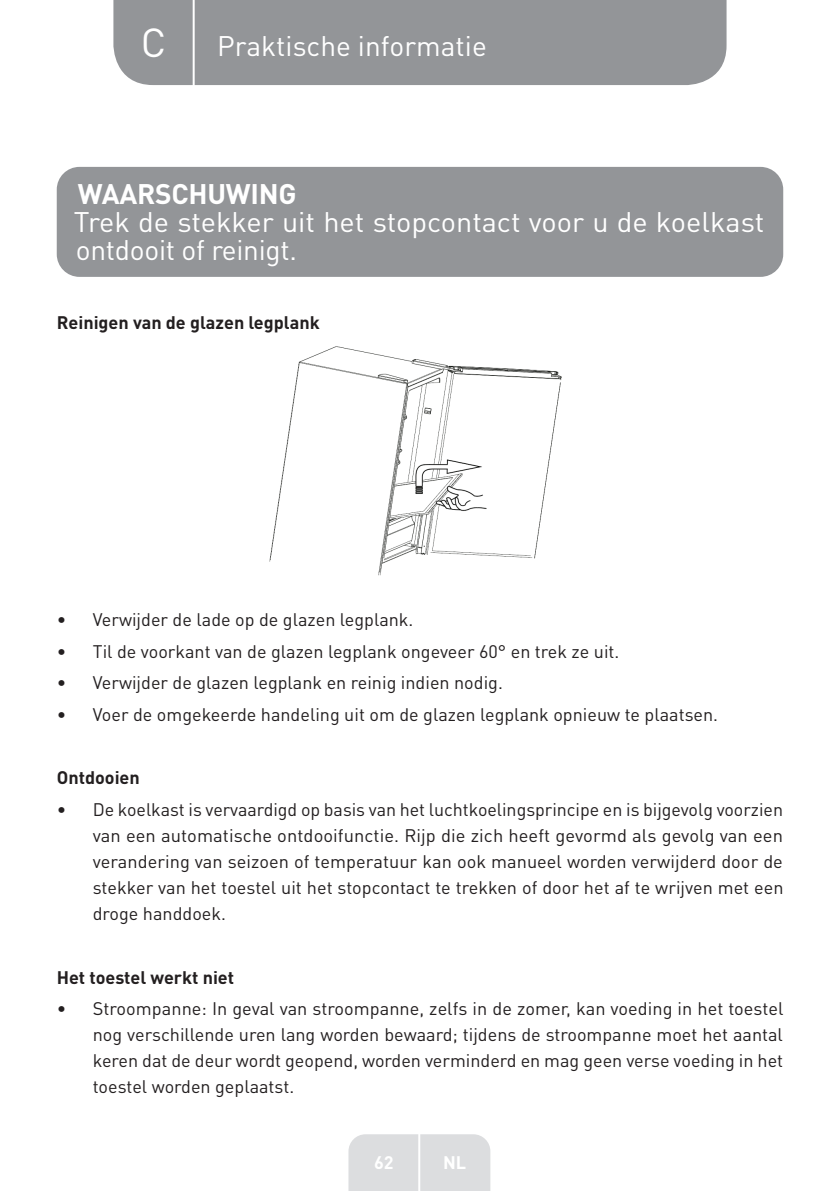
<style>
.page{position:relative;width:840px;height:1191px;background:#fff}
.page>*{position:absolute;margin:0;border:0;box-sizing:border-box;transform-origin:0 0}
.t1{font:40px "DIN Pro";color:#fff}
.t2{font:28px/28px "DIN Pro";color:#fff}
.t3{font:700 28px "DIN Pro";letter-spacing:-.01em;color:#fff}
.t4{font:18px/26px "DIN Pro";color:#231f20;text-align:justify}
.t5{font:700 18px "DIN Pro";color:#231f20}
.t6{font:700 18px "DIN Pro";color:#fff}
</style>
<div class="page">
<div style="left:113px;top:0;width:613px;height:85px;background:#939598"></div>
<div style="left:348px;top:1134px;width:142px;height:57px;background:#dcdddf"></div>
<hr style="left:418px;top:1111px;width:2px;height:80px;background:#fff">
<hr style="left:192px;top:0;width:2px;height:88px;background:#fff">
<div style="left:57px;top:167px;width:725px;height:110px;background:#939598;border-radius:23px"></div>
<img style="left:269px;top:346px;width:293px;height:229px">
<h1 class="t1" style="left:141px;top:15px;width:27px">C</h1>
<h2 class="t2" style="left:217px;top:31px;width:271px">Praktische informatie</h2>
<h2 class="t3" style="left:78px;top:175px;width:220px">WAARSCHUWING</h2>
<h2 class="t2" style="left:74px;top:207px;width:691px">Trek de stekker uit het stopcontact voor u de koelkast ontdooit of reinigt.</h2>
<p class="t5" style="left:57px;top:310px;width:264px">Reinigen van de glazen legplank</p>
<p class="t4" style="left:57px;top:606px;width:358px">• Verwijder de lade op de glazen legplank.</p>
<p class="t4" style="left:57px;top:637px;width:564px">• Til de voorkant van de glazen legplank ongeveer 60° en trek ze uit.</p>
<p class="t4" style="left:57px;top:669px;width:447px">• Verwijder de glazen legplank en reinig indien nodig.</p>
<p class="t4" style="left:57px;top:701px;width:662px">• Voer de omgekeerde handeling uit om de glazen legplank opnieuw te plaatsen.</p>
<p class="t5" style="left:57px;top:765px;width:85px">Ontdooien</p>
<p class="t4" style="left:93px;top:796px;width:692px;text-indent:-36px">• De koelkast is vervaardigd op basis van het luchtkoelingsprincipe en is bijgevolg voorzien van een automatische ontdooifunctie. Rijp die zich heeft gevormd als gevolg van een verandering van seizoen of temperatuur kan ook manueel worden verwijderd door de stekker van het toestel uit het stopcontact te trekken of door het af te wrijven met een droge handdoek.</p>
<p class="t5" style="left:57px;top:964px;width:179px">Het toestel werkt niet</p>
<p class="t4" style="left:93px;top:995px;width:691px;text-indent:-36px">• Stroompanne: In geval van stroompanne, zelfs in de zomer, kan voeding in het toestel nog verschillende uren lang worden bewaard; tijdens de stroompanne moet het aantal keren dat de deur wordt geopend, worden verminderd en mag geen verse voeding in het toestel worden geplaatst.</p>
<p class="t6" style="left:374px;top:1150px;width:21px">62</p>
<p class="t6" style="left:443px;top:1150px;width:25px">NL</p>
</div>
